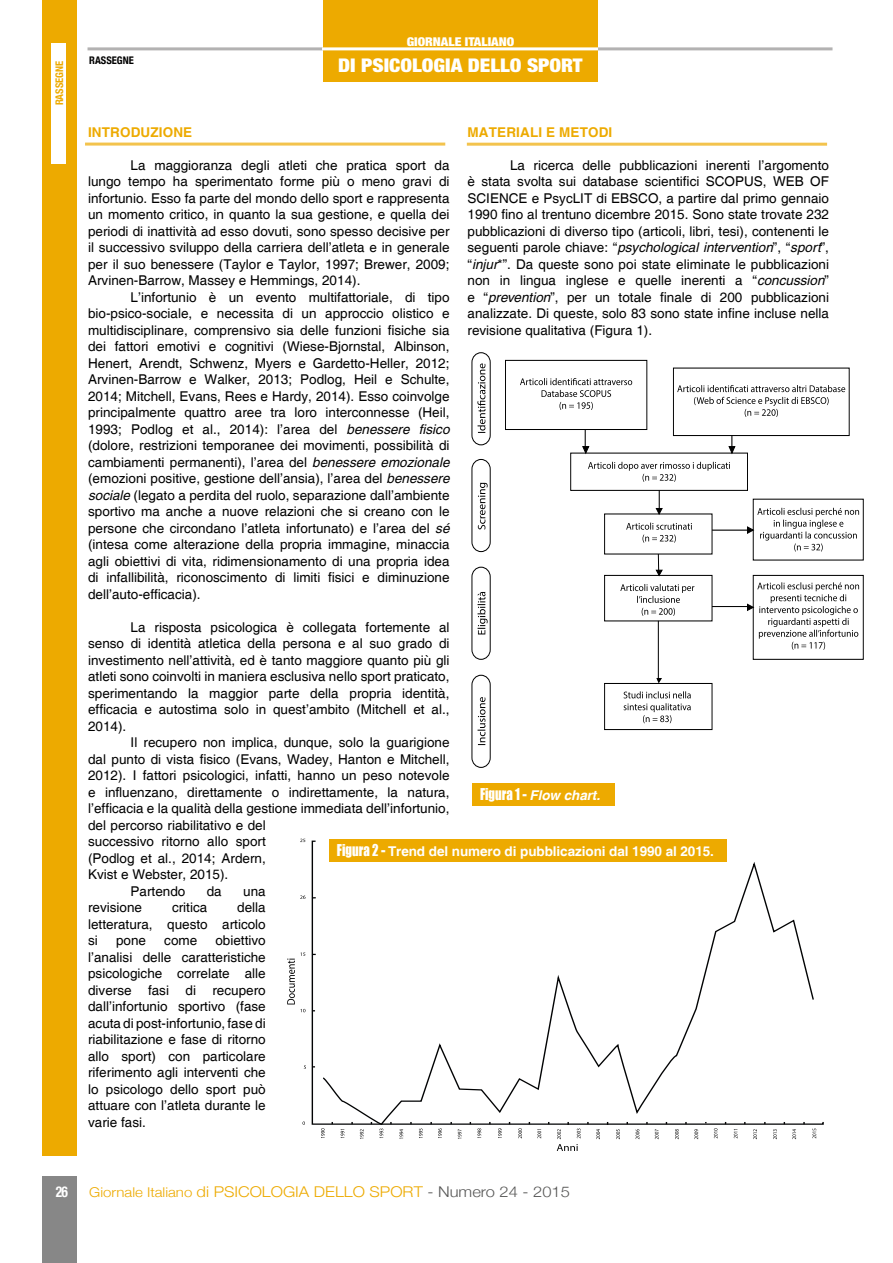
<style>
.page{position:relative;width:893px;height:1263px;background:#fff}
.page>*{position:absolute;margin:0;border:0;box-sizing:border-box;transform-origin:0 0}
.t1{font:900 condensed 18.9px "Helvetica Neue";color:#fff;scale:1.11 1}
.t2{font:700 condensed 15px "Helvetica Neue";color:#fff;scale:.9 1}
.t3{font:300 14.85px "Helvetica Neue";color:#edaa00;scale:1.11 1}
.t4{font:13.5px/16.5px "Helvetica";color:#000;text-align:justify}
.t5{font:700 13.5px "Helvetica";letter-spacing:-.005em;color:#fff}
.t6{font:700 13.5px "Helvetica";letter-spacing:.01em;color:#edaa00}
.t7{font:italic 700 13.5px "Helvetica";letter-spacing:-.005em;color:#fff}
.t8{font:900 condensed 12.15px "Helvetica Neue";color:#fff;scale:1.11 1}
.t9{font:700 condensed 10.5px "Helvetica Neue";color:#000}
.t10{font:700 condensed 10.5px "Helvetica Neue";color:#edaa00}
.s1{font-style:italic}
.s2{font-family:"Arial"}
.s3{font-family:"Impact";font-weight:400;font-style:normal;font-size:15px}
.s4{font-family:"Impact";font-weight:400;font-size:15px}
.s5{font-size:13.5px}
.s6{color:#575756}
</style>
<div class="page">
<div style="left:43px;top:1176px;width:34px;height:87px;background:#878787"></div>
<hr style="left:88px;top:47px;width:744px;height:3px;background:#b3b2b2">
<div style="left:323px;top:0;width:275px;height:82px;background:#edaa00"></div>
<hr style="left:323px;top:47px;width:275px;height:3px;background:#fff">
<div style="left:43px;top:0;width:34px;height:1155px;background:#edaa00"></div>
<div style="left:51px;top:44px;width:14px;height:120px;background:#fff"></div>
<hr style="left:85px;top:143px;width:360px;height:3px;background:#f3c34d">
<hr style="left:467px;top:143px;width:360px;height:3px;background:#f3c34d">
<svg style="left:311px;top:840px;width:513px;height:285px"></svg>
<svg style="left:300px;top:839px;width:5px;height:3px"></svg>
<svg style="left:300px;top:895px;width:5px;height:4px"></svg>
<svg style="left:321px;top:1128px;width:4px;height:10px"></svg>
<svg style="left:341px;top:1129px;width:3px;height:9px"></svg>
<svg style="left:360px;top:1129px;width:4px;height:10px"></svg>
<svg style="left:380px;top:1128px;width:3px;height:10px"></svg>
<svg style="left:399px;top:1129px;width:4px;height:10px"></svg>
<svg style="left:419px;top:1128px;width:4px;height:10px"></svg>
<svg style="left:438px;top:1128px;width:4px;height:10px"></svg>
<svg style="left:458px;top:1129px;width:4px;height:10px"></svg>
<svg style="left:477px;top:1128px;width:4px;height:10px"></svg>
<svg style="left:498px;top:1128px;width:4px;height:10px"></svg>
<svg style="left:518px;top:1128px;width:4px;height:10px"></svg>
<svg style="left:537px;top:1129px;width:4px;height:9px"></svg>
<svg style="left:596px;top:1129px;width:4px;height:10px"></svg>
<svg style="left:616px;top:1129px;width:4px;height:10px"></svg>
<svg style="left:636px;top:1129px;width:3px;height:10px"></svg>
<svg style="left:655px;top:1129px;width:4px;height:10px"></svg>
<svg style="left:675px;top:1129px;width:4px;height:10px"></svg>
<svg style="left:694px;top:1129px;width:4px;height:10px"></svg>
<svg style="left:714px;top:1128px;width:4px;height:10px"></svg>
<svg style="left:734px;top:1129px;width:3px;height:9px"></svg>
<svg style="left:753px;top:1129px;width:4px;height:10px"></svg>
<svg style="left:773px;top:1129px;width:4px;height:10px"></svg>
<svg style="left:792px;top:1129px;width:4px;height:10px"></svg>
<svg style="left:812px;top:1128px;width:4px;height:10px"></svg>
<svg style="left:557px;top:1122px;width:24px;height:29px"></svg>
<svg style="left:287px;top:952px;width:18px;height:60px"></svg>
<div style="left:505px;top:360px;width:142px;height:70px;border:1px solid #000"></div>
<div style="left:673px;top:368px;width:177px;height:68px;border:1px solid #000"></div>
<div style="left:570px;top:453px;width:178px;height:38px;border:1px solid #000"></div>
<div style="left:604px;top:575px;width:108px;height:46px;border:1px solid #000"></div>
<div style="left:753px;top:575px;width:111px;height:85px;border:1px solid #000"></div>
<div style="left:604px;top:683px;width:108px;height:47px;border:1px solid #000"></div>
<svg style="left:656px;top:678px;width:6px;height:5px"></svg>
<svg style="left:582px;top:429px;width:8px;height:26px"></svg>
<svg style="left:728px;top:435px;width:8px;height:20px"></svg>
<svg style="left:655px;top:490px;width:8px;height:25px"></svg>
<hr style="left:712px;top:530px;width:36px;height:1px;background:#000">
<svg style="left:655px;top:554px;width:8px;height:23px"></svg>
<hr style="left:712px;top:606px;width:35px;height:1px;background:#000">
<hr style="left:658px;top:621px;width:1px;height:60px;background:#000">
<svg style="left:520px;top:378px;width:112px;height:32px"></svg>
<svg style="left:677px;top:385px;width:168px;height:32px"></svg>
<svg style="left:588px;top:462px;width:142px;height:20px"></svg>
<svg style="left:626px;top:523px;width:66px;height:20px"></svg>
<svg style="left:620px;top:584px;width:74px;height:32px"></svg>
<svg style="left:624px;top:691px;width:67px;height:32px"></svg>
<svg style="left:746px;top:508px;width:113px;height:43px"></svg>
<svg style="left:746px;top:582px;width:113px;height:68px"></svg>
<div style="left:329px;top:839px;width:397px;height:23px;background:#edaa00"></div>
<svg style="left:471px;top:674px;width:20px;height:94px"></svg>
<svg style="left:471px;top:566px;width:20px;height:94px"></svg>
<svg style="left:471px;top:459px;width:20px;height:93px"></svg>
<svg style="left:471px;top:352px;width:20px;height:94px"></svg>
<div style="left:472px;top:783px;width:142px;height:23px;background:#edaa00"></div>
<p class="t10" style="left:51px;top:105px;width:46px;rotate:-90deg">RASSEGNE</p>
<p class="t9" style="left:89px;top:51px;width:46px">RASSEGNE</p>
<p class="t8" style="left:407px;top:32px;width:98px">GIORNALE ITALIANO</p>
<h1 class="t1" style="left:338px;top:50px;width:222px">DI PSICOLOGIA DELLO SPORT</h1>
<p class="t6" style="left:468px;top:124px;width:146px">MATERIALI E METODI</p>
<p class="t4" style="left:468px;top:157px;width:363px;text-indent:43px">La ricerca delle pubblicazioni inerenti l’argomento è stata svolta sui database scientifici SCOPUS, WEB OF SCIENCE e PsycLIT di EBSCO, a partire dal primo gennaio 1990 fino al trentuno dicembre 2015. Sono state trovate 232 pubblicazioni di diverso tipo (articoli, libri, tesi), contenenti le seguenti parole chiave: “<span class="s1">psychological intervention</span>”, “<span class="s1">sport</span>”, “<span class="s1">injur</span>*”. Da queste sono poi state eliminate le pubblicazioni non in lingua inglese e quelle inerenti a “<span class="s1">concussion</span>” e “<span class="s1">prevention</span>”, per un totale finale di 200 pubblicazioni analizzate. Di queste, solo 83 sono state infine incluse nella revisione qualitativa (Figura 1).</p>
<p class="t6" style="left:88px;top:124px;width:106px">INTRODUZIONE</p>
<p class="t4" style="left:88px;top:157px;width:363px;text-indent:43px">La maggioranza degli atleti che pratica sport da lungo tempo ha sperimentato forme più o meno gravi di infortunio. Esso fa parte del mondo dello sport e rappresenta un momento critico, in quanto la sua gestione, e quella dei periodi di inattività ad esso dovuti, sono spesso decisive per il successivo sviluppo della carriera dell’atleta e in generale per il suo benessere (Taylor e Taylor, 1997; Brewer, 2009; Arvinen-Barrow, Massey e Hemmings, 2014).</p>
<p class="t4" style="left:88px;top:289px;width:363px;text-indent:43px">L’infortunio è un evento multifattoriale, di tipo bio-psico-sociale, e necessita di un approccio olistico e multidisciplinare, comprensivo sia delle funzioni fisiche sia dei fattori emotivi e cognitivi (Wiese-Bjornstal, Albinson, Henert, Arendt, Schwenz, Myers e Gardetto-Heller, 2012; Arvinen-Barrow e Walker, 2013; Podlog, Heil e Schulte, 2014; Mitchell, Evans, Rees e Hardy, 2014). Esso coinvolge principalmente quattro aree tra loro interconnesse (Heil, 1993; Podlog et al., 2014): l’area del <span class="s1">benessere fisico </span>(dolore, restrizioni temporanee dei movimenti, possibilità di cambiamenti permanenti), l’area del <span class="s1">benessere emozionale </span>(emozioni positive, gestione dell’ansia), l’area del <span class="s1">benessere sociale</span> (legato a perdita del ruolo, separazione dall’ambiente sportivo ma anche a nuove relazioni che si creano con le persone che circondano l’atleta infortunato) e l’area del <span class="s1">sé </span>(intesa come alterazione della propria immagine, minaccia agli obiettivi di vita, ridimensionamento di una propria idea di infallibilità, riconoscimento di limiti fisici e diminuzione dell’auto-efficacia).</p>
<p class="t4" style="left:88px;top:619px;width:363px;text-indent:43px">La risposta psicologica è collegata fortemente al senso di identità atletica della persona e al suo grado di investimento nell’attività, ed è tanto maggiore quanto più gli atleti sono coinvolti in maniera esclusiva nello sport praticato, sperimentando la maggior parte della propria identità, efficacia e autostima solo in quest’ambito (Mitchell et al., 2014).</p>
<p class="t4" style="left:131px;top:735px;width:320px">Il recupero non implica, dunque, solo la guarigione</p>
<p class="t4" style="left:88px;top:751px;width:363px">dal punto di vista fisico (Evans, Wadey, Hanton e Mitchell,</p>
<p class="t4" style="left:88px;top:768px;width:363px">2012). I fattori psicologici, infatti, hanno un peso notevole</p>
<p class="t4" style="left:88px;top:784px;width:363px">e in<span class="s2">fl</span>uenzano, direttamente o indirettamente, la natura,</p>
<p class="t4" style="left:88px;top:801px;width:363px">l’efficacia e la qualità della gestione immediata dell’infortunio,</p>
<p class="t4" style="left:88px;top:817px;width:179px">del percorso riabilitativo e del</p>
<p class="t4" style="left:88px;top:834px;width:179px">successivo ritorno allo sport</p>
<p class="t4" style="left:88px;top:850px;width:179px">(Podlog et al., 2014; Ardern,</p>
<p class="t4" style="left:88px;top:867px;width:142px">Kvist e Webster, 2015).</p>
<p class="t4" style="left:131px;top:883px;width:56px">Partendo</p>
<p class="t4" style="left:207px;top:883px;width:17px">da</p>
<p class="t4" style="left:243px;top:883px;width:24px">una</p>
<p class="t4" style="left:88px;top:900px;width:56px">revisione</p>
<p class="t4" style="left:172px;top:900px;width:37px">critica</p>
<p class="t7" style="left:480px;top:787px;width:122px"><span class="s3">Figura 1 -</span> Flow chart.</p>
<p class="t5" style="left:337px;top:843px;width:379px"><span class="s4">Figura 2 -</span> Trend del numero di pubblicazioni dal 1990 al 2015.</p>
<p class="t4" style="left:88px;top:900px;width:179px;text-indent:149px">della letteratura, questo articolo si</p>
<p class="t4" style="left:88px;top:933px;width:179px;text-indent:127px">obiettivo l’analisi delle caratteristiche psicologiche correlate alle diverse fasi di recupero dall’infortunio sportivo (fase acuta di post-infortunio, fase di riabilitazione e fase di ritorno allo sport) con particolare riferimento agli interventi che lo psicologo dello sport può attuare con l’atleta durante le varie fasi.</p>
<p class="t4" style="left:116px;top:933px;width:32px">pone</p>
<p class="t4" style="left:164px;top:933px;width:35px">come</p>
<p class="t2" style="left:56px;top:1179px;width:15px">26</p>
<p class="t3" style="left:89px;top:1180px;width:434px"><span class="s5">Giornale Italiano</span> di PSICOLOGIA DELLO SPORT <span class="s6">- Numero 24 - 2015</span></p>
</div>
